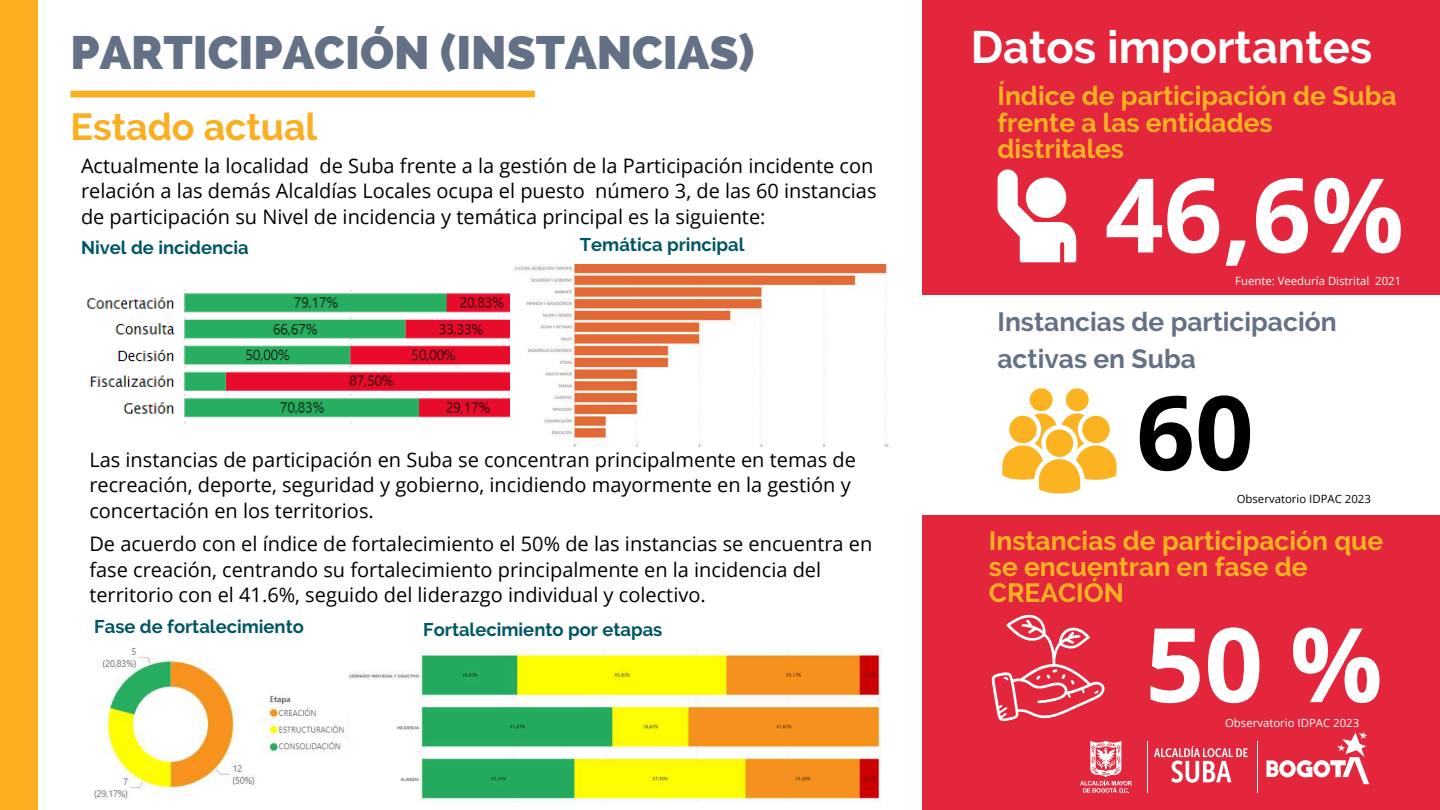
<style>
.page{position:relative;width:1440px;height:810px;background:#fff}
.page>*{position:absolute;margin:0;border:0;box-sizing:border-box;transform-origin:0 0}
.t1{font:700 103.1px "Open Sans";color:#fff}
.t2{font:700 103.1px "Open Sans";color:#000}
.t3{font:800 47px "Raleway";color:#637086}
.t4{font:700 45.3px "Raleway";color:#fff}
.t5{font:700 37.6px "Raleway";color:#fbae1f}
.t6{font:700 26.4px/26.2px "Raleway";color:#fcb321}
.t7{font:700 26.4px/36.6px "Raleway";color:#637086}
.t8{font:20px/25.5px "Open Sans";color:#000}
.t9{font:700 18.4px "Raleway";color:#005565}
.t10{font:11.4px "Open Sans";color:#fff}
.t11{font:11.4px "Open Sans";color:#000}
</style>
<div class="page">
<div style="left:923px;top:0;width:517px;height:294px;background:#e3263b"></div>
<div style="left:0;top:0;width:37px;height:810px;background:#fbae1f"></div>
<div style="left:923px;top:516px;width:517px;height:294px;background:#e3263b"></div>
<div style="left:71px;top:91px;width:464px;height:6px;background:#fbae1f"></div>
<svg style="left:1154px;top:746px;width:94px;height:37px"></svg>
<svg style="left:1266px;top:732px;width:103px;height:52px"></svg>
<hr style="left:1147px;top:741px;width:1px;height:52px;background:#fff">
<hr style="left:1257px;top:741px;width:1px;height:52px;background:#fff">
<svg style="left:1080px;top:741px;width:52px;height:52px"></svg>
<svg style="left:998px;top:169px;width:78px;height:93px"></svg>
<svg style="left:1002px;top:388px;width:114px;height:105px"></svg>
<img style="left:86px;top:289px;width:423px;height:135px">
<img style="left:94px;top:648px;width:251px;height:152px">
<img style="left:514px;top:265px;width:374px;height:182px">
<svg style="left:991px;top:615px;width:114px;height:106px"></svg>
<img style="left:346px;top:648px;width:536px;height:155px">
<h2 class="t3" style="left:71px;top:25px;width:686px">PARTICIPACIÓN (INSTANCIAS)</h2>
<h3 class="t5" style="left:71px;top:104px;width:248px">Estado actual</h3>
<p class="t8" style="left:81px;top:152px;width:797px">Actualmente la localidad de Suba frente a la gestión de la Participación incidente con relación a las demás Alcaldías Locales ocupa el puesto número 3, de las 60 instancias de participación su Nivel de incidencia y temática principal es la siguiente:</p>
<p class="t9" style="left:81px;top:237px;width:169px">Nivel de incidencia</p>
<p class="t9" style="left:580px;top:234px;width:166px">Temática principal</p>
<p class="t8" style="left:89px;top:446px;width:768px">Las instancias de participación en Suba se concentran principalmente en temas de recreación, deporte, seguridad y gobierno, incidiendo mayormente en la gestión y concertación en los territorios.</p>
<p class="t8" style="left:89px;top:531px;width:785px">De acuerdo con el índice de fortalecimiento el 50% de las instancias se encuentra en fase creación, centrando su fortalecimiento principalmente en la incidencia del territorio con el 41.6%, seguido del liderazgo individual y colectivo.</p>
<p class="t9" style="left:94px;top:616px;width:211px">Fase de fortalecimiento</p>
<p class="t9" style="left:423px;top:618px;width:241px">Fortalecimiento por etapas</p>
<h3 class="t4" style="left:971px;top:20px;width:403px">Datos importantes</h3>
<h3 class="t6" style="left:998px;top:83px;width:401px">Índice de participación de Suba frente a las entidades distritales</h3>
<h1 class="t1" style="left:1105px;top:142px;width:301px">46,6%</h1>
<p class="t10" style="left:1235px;top:272px;width:168px">Fuente: Veeduría Distrital 2021</p>
<h3 class="t7" style="left:998px;top:304px;width:341px">Instancias de participación activas en Suba</h3>
<h1 class="t2" style="left:1136px;top:360px;width:119px">60</h1>
<p class="t11" style="left:1237px;top:491px;width:136px">Observatorio IDPAC 2023</p>
<h3 class="t6" style="left:989px;top:527px;width:396px">Instancias de participación que se encuentran en fase de<br>CREACIÓN</h3>
<h1 class="t1" style="left:1145px;top:592px;width:239px">50 %</h1>
<p class="t10" style="left:1225px;top:715px;width:136px">Observatorio IDPAC 2023</p>
</div>
